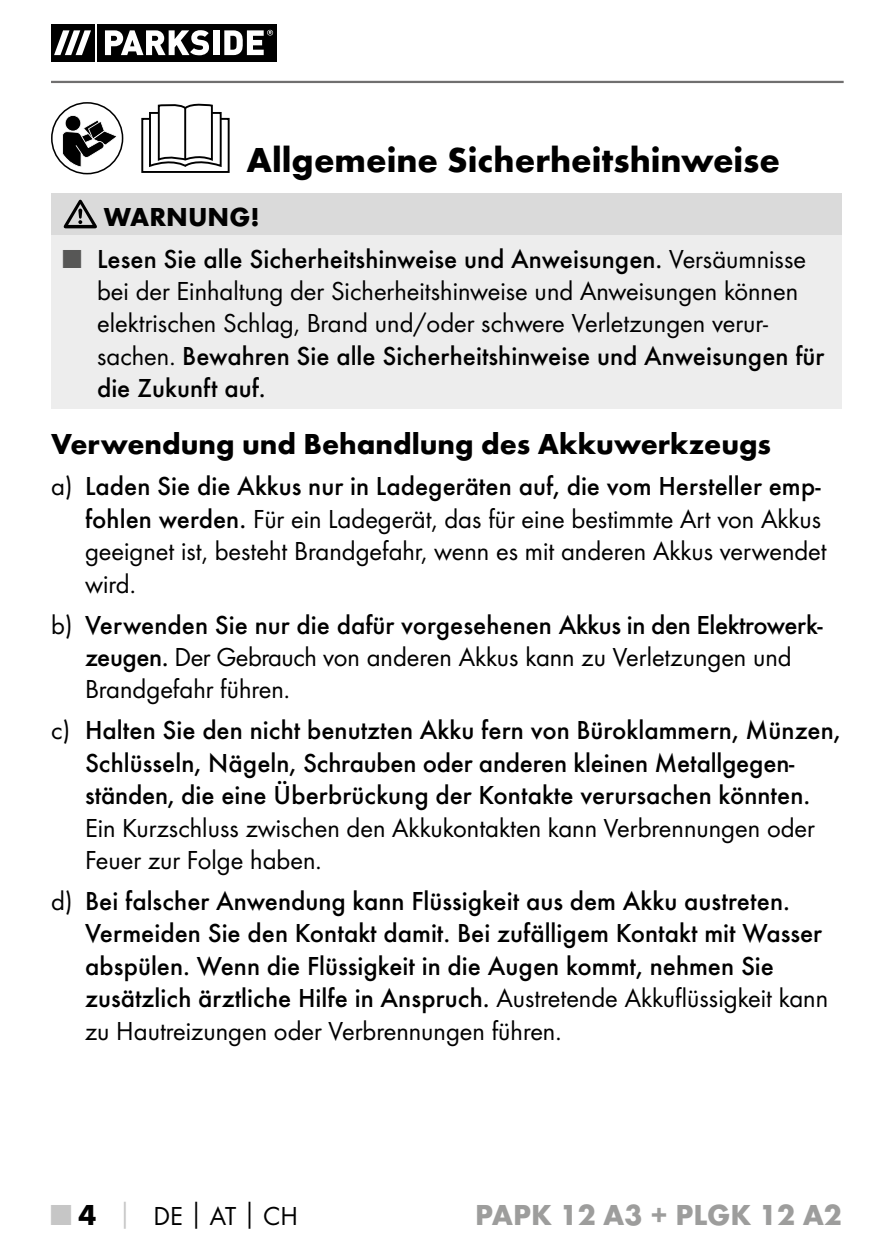
<style>
.page{position:relative;width:893px;height:1259px;background:#fff}
.page>*{position:absolute;margin:0;border:0;box-sizing:border-box;transform-origin:0 0}
.t1{font:700 36px "Futura";color:#000}
.t2{font:700 30px "Futura";color:#000}
.t3{font:700 30px "Futura";color:#9d9d9c}
.t4{font:500 27px/32.4px "Futura";color:#000}
.t5{font:27px/32.4px "Futura Boo";color:#000}
.t6{font:700 27px "Futura";color:#000}
.s1{font-family:"Futura Boo";font-weight:400;color:#575756}
.s2{font-family:"Futura Boo";font-weight:400}
.s3{font-family:"Futura";font-weight:500}
.s4{font-family:"Futura";font-weight:700;font-size:30px;color:#c6c6c6}
.s5{font-family:"Futura";font-weight:700;font-size:30px}
.s6{font-family:"Futura";font-weight:700;color:#c6c6c6}
.s7{font-family:"Futura";font-weight:700}
</style>
<div class="page">
<hr style="left:51px;top:81px;width:793px;height:2px;background:#706f6f">
<div style="left:51px;top:24px;width:43px;height:37px;background:#000"></div>
<div style="left:97px;top:24px;width:179px;height:37px;background:#000"></div>
<svg style="left:54px;top:30px;width:37px;height:25px"></svg>
<svg style="left:105px;top:30px;width:104px;height:25px"></svg>
<div style="left:213px;top:30px;width:6px;height:25px;background:#fff"></div>
<svg style="left:224px;top:30px;width:49px;height:25px"></svg>
<div style="left:141px;top:118px;width:89px;height:55px;border:2px solid #000"></div>
<svg style="left:148px;top:103px;width:75px;height:64px"></svg>
<hr style="left:184px;top:108px;width:2px;height:51px;background:#000">
<div style="left:51px;top:102px;width:72px;height:72px;border:2px solid #000;border-radius:50%"></div>
<svg style="left:62px;top:115px;width:56px;height:52px"></svg>
<div style="left:51px;top:193px;width:791px;height:42px;background:#dadada"></div>
<div style="left:51px;top:235px;width:791px;height:174px;background:#ededed"></div>
<svg style="left:64px;top:200px;width:33px;height:28px"></svg>
<h1 class="t1" style="left:247px;top:138px;width:535px">Allgemeine Sicherheitshinweise</h1>
<p class="t6" style="left:104px;top:200px;width:157px">WARNUNG!</p>
<p class="t4" style="left:63px;top:242px;width:745px"><span class="s1">■</span> Lesen Sie alle Sicherheitshinweise und Anweisungen. <span class="s2">Versäumnisse</span></p>
<p class="t5" style="left:97px;top:275px;width:703px">bei der Einhaltung der Sicherheitshinweise und Anweisungen können elektrischen Schlag, Brand und/oder schwere Verletzungen verur-</p>
<p class="t4" style="left:97px;top:339px;width:729px"><span class="s2">sachen.</span> Bewahren Sie alle Sicherheitshinweise und Anweisungen für die Zukunft auf.</p>
<p class="t2" style="left:51px;top:426px;width:722px">Verwendung und Behandlung des Akkuwerkzeugs</p>
<p class="t4" style="left:51px;top:470px;width:771px"><span class="s2">a)</span> Laden Sie die Akkus nur in Ladegeräten auf, die vom Hersteller emp-</p>
<p class="t5" style="left:85px;top:502px;width:743px"><span class="s3">fohlen werden.</span> Für ein Ladegerät, das für eine bestimmte Art von Akkus geeignet ist, besteht Brandgefahr, wenn es mit anderen Akkus verwendet wird.</p>
<p class="t4" style="left:51px;top:608px;width:773px"><span class="s2">b)</span> Verwenden Sie nur die dafür vorgesehenen Akkus in den Elektrowerk-</p>
<p class="t5" style="left:85px;top:640px;width:708px"><span class="s3">zeugen.</span> Der Gebrauch von anderen Akkus kann zu Verletzungen und<br>Brandgefahr führen.</p>
<p class="t4" style="left:51px;top:714px;width:791px;text-align:center"><span class="s2">c)</span> Halten Sie den nicht benutzten Akku fern von Büroklammern, Münzen,<br>Schlüsseln, Nägeln, Schrauben oder anderen kleinen Metallgegen&shy;ständen, die eine Überbrückung der Kontakte verursachen könnten.</p>
<p class="t5" style="left:85px;top:811px;width:731px">Ein Kurzschluss zwischen den Akkukontakten kann Verbrennungen oder<br>Feuer zur Folge haben.</p>
<p class="t4" style="left:85px;top:884px;width:744px;text-indent:-34px"><span class="s2">d)</span> Bei falscher Anwendung kann Flüssigkeit aus dem Akku austreten.<br>Vermeiden Sie den Kontakt damit. Bei zufälligem Kontakt mit Wasser abspülen. Wenn die Flüssigkeit in die Augen kommt, nehmen Sie zusätzlich ärztliche Hilfe in Anspruch. <span class="s2">Austretende Akkuflüssigkeit kann</span></p>
<p class="t5" style="left:85px;top:1014px;width:475px">zu Hautreizungen oder Verbrennungen führen.</p>
<p class="t5" style="left:51px;top:1199px;width:248px"><span class="s4">■</span> <span class="s5">4</span> <span class="s6">│</span> DE<span class="s7">│</span>AT<span class="s7">│</span>CH</p>
<p class="t3" style="left:475px;top:1196px;width:368px">PAPK 12 A3 + PLGK 12 A2</p>
</div>
